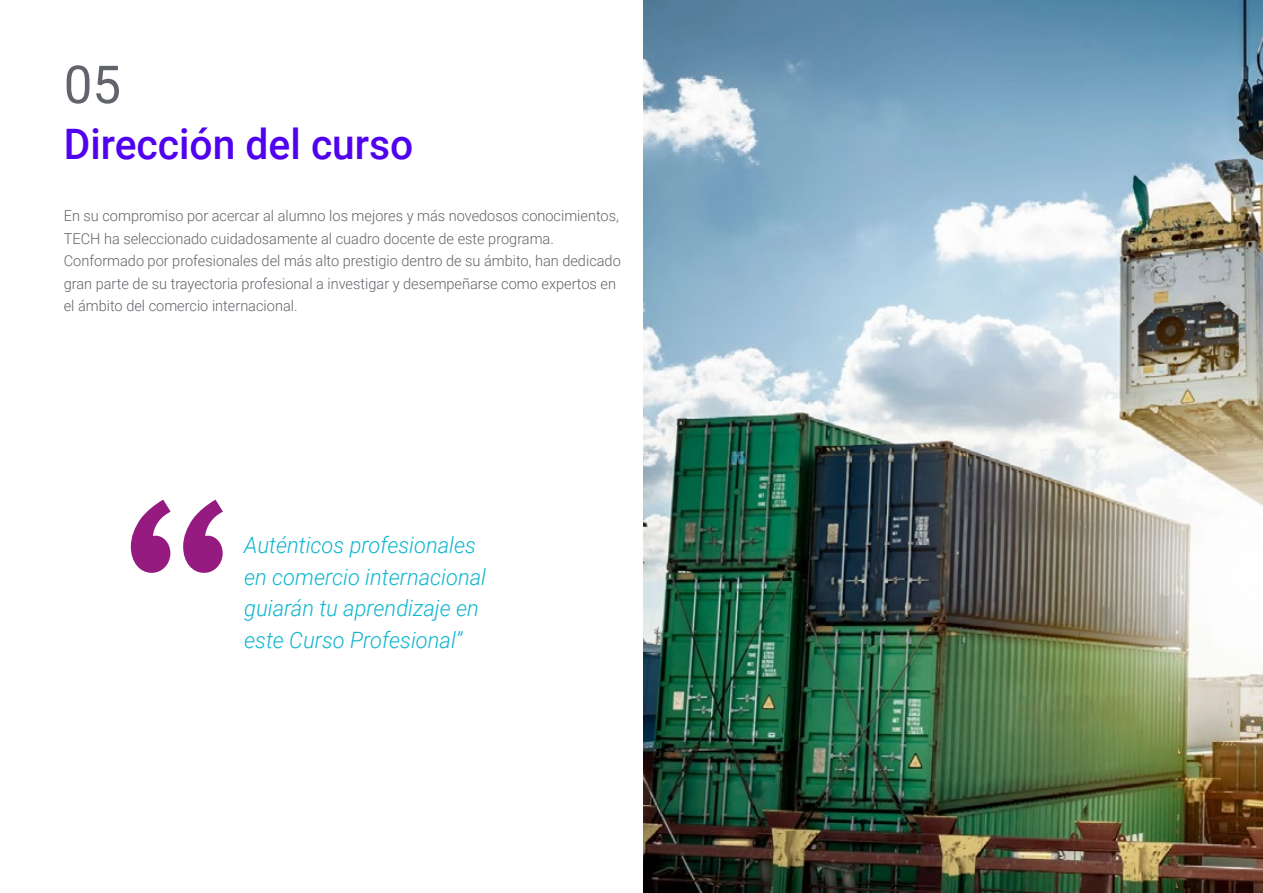
<style>
.page{position:relative;width:1263px;height:893px;background:#fff}
.page>*{position:absolute;margin:0;border:0;box-sizing:border-box;transform-origin:0 0}
.t1{font:52.5px "Roboto";color:#61646a}
.t2{font:500 42px "Roboto";color:#5002ee}
.t3{font:italic 300 22.5px/31.5px "Roboto";color:#0fb6cf}
.t4{font:300 15px/22.5px "Roboto";color:#61646a}
</style>
<div class="page">
<svg style="left:131px;top:500px;width:92px;height:73px"></svg>
<img style="left:643px;top:0;width:620px;height:893px">
<h1 class="t1" style="left:64px;top:48px;width:59px">05</h1>
<h2 class="t2" style="left:64px;top:115px;width:351px">Dirección del curso</h2>
<p class="t4" style="left:64px;top:204px;width:559px">En su compromiso por acercar al alumno los mejores y más novedosos conocimientos, TECH ha seleccionado cuidadosamente al cuadro docente de este programa.<br>Conformado por profesionales del más alto prestigio dentro de su ámbito, han dedicado gran parte de su trayectoria profesional a investigar y desempeñarse como expertos en el ámbito del comercio internacional.</p>
<h3 class="t3" style="left:244px;top:529px;width:243px">Auténticos profesionales en comercio internacional guiarán tu aprendizaje en este Curso Profesional”</h3>
</div>
